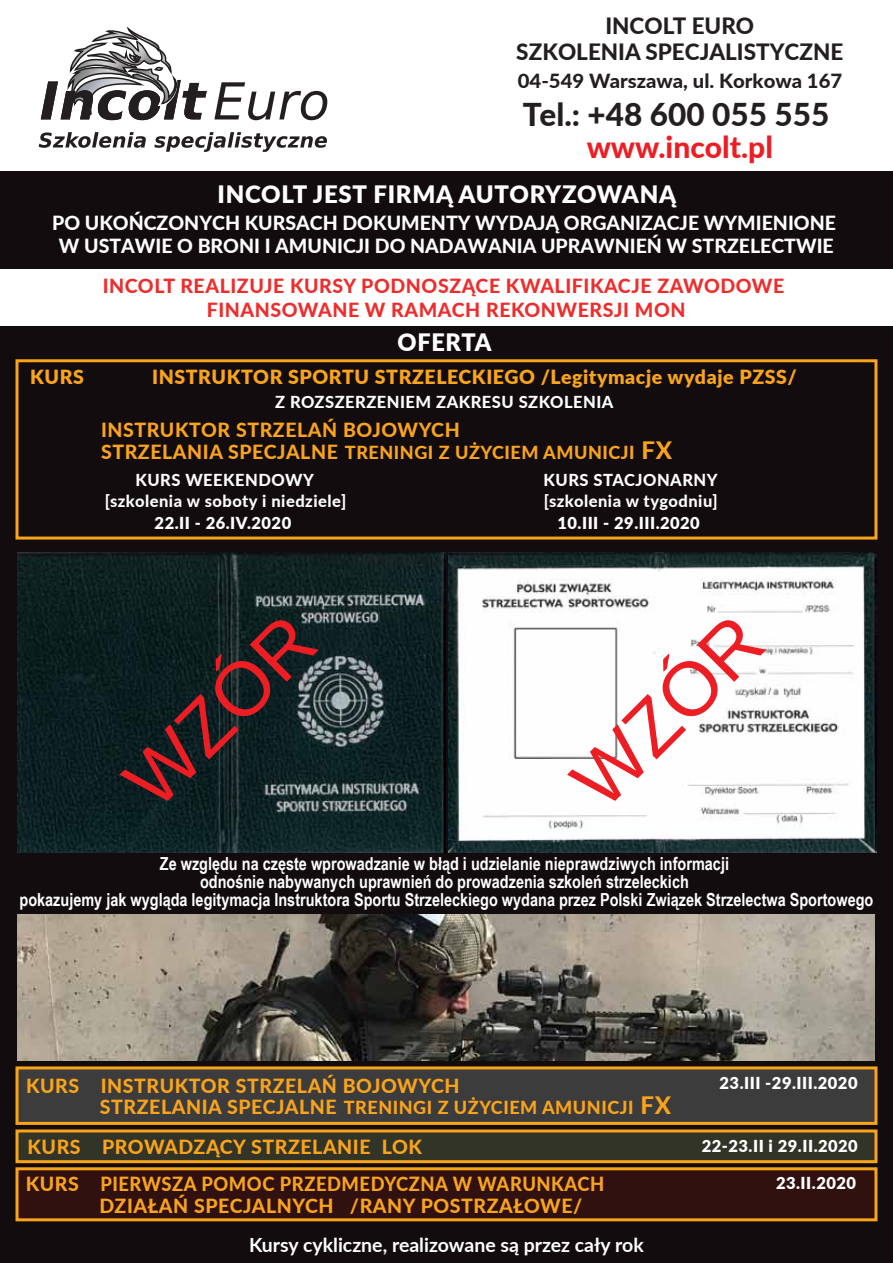
<style>
.page{position:relative;width:893px;height:1263px;background:#fff}
.page>*{position:absolute;margin:0;border:0;box-sizing:border-box;transform-origin:0 0}
.t1{font:76.2px "Arimo";color:#ed1d24}
.t2{font:800 31.5px "Lato";color:#231f20}
.t3{font:800 30px "Lato";color:#ed1d24}
.t4{font:900 24px "Lato";letter-spacing:.03em;color:#fff}
.t5{font:800 22.5px "Lato";color:#231f20}
.t6{font:800 19.5px/23.4px "Lato";color:#fff;text-align:center}
.t7{font:800 19.5px/22.2px "Lato";letter-spacing:.03em;color:#faa41a}
.t8{font:800 19.5px/23.7px "Lato";letter-spacing:.03em;color:#ee2c2c;text-align:center}
.t9{font:800 19.5px "Lato";letter-spacing:.03em;color:#faa41c}
.t10{font:900 19.5px "Lato";letter-spacing:.03em;color:#faa41c}
.t11{font:700 19.5px "Lato";color:#fff}
.t12{font:800 19.5px "Lato";color:#231f20;scale:1.04 1}
.t13{font:700 18px/18px "Arial Narrow";color:#fff;text-align:center}
.t14{font:800 18px "Lato";letter-spacing:.03em;color:#faa41c}
.t15{font:800 16.5px/20.2px "Lato";letter-spacing:.03em;color:#fff;text-align:center}
.t16{font:900 16.5px "Lato";letter-spacing:.03em;color:#fff}
.s1{font-size:19.5px}
.s2{font-size:24px}
</style>
<div class="page">
<div style="left:0;top:171px;width:893px;height:1092px;background:#130c0e"></div>
<div style="left:0;top:269px;width:893px;height:56px;background:#fff"></div>
<svg style="left:39px;top:26px;width:289px;height:126px"></svg>
<div style="left:16px;top:1167px;width:861px;height:54px;background:#311110;border:3px solid #faa41a"></div>
<div style="left:16px;top:1066px;width:861px;height:59px;background:#3c3c3c;border:3px solid #faa41a"></div>
<div style="left:16px;top:1129px;width:861px;height:34px;background:#323428;border:3px solid #faa41a"></div>
<div style="left:16px;top:359px;width:861px;height:181px;border:3px solid #faa41a"></div>
<img style="left:18px;top:915px;width:857px;height:145px">
<img style="left:18px;top:553px;width:428px;height:299px">
<img style="left:449px;top:553px;width:427px;height:299px">
<p class="t5" style="left:605px;top:9px;width:150px">INCOLT EURO</p>
<p class="t12" style="left:518px;top:66px;width:313px">04-549 Warszawa, ul. Korkowa 167</p>
<p class="t5" style="left:516px;top:36px;width:329px">SZKOLENIA SPECJALISTYCZNE</p>
<h2 class="t2" style="left:523px;top:91px;width:308px">Tel.: +48 600 055 555</h2>
<h3 class="t3" style="left:587px;top:125px;width:188px">www.incolt.pl</h3>
<h3 class="t4" style="left:218px;top:176px;width:460px">INCOLT JEST FIRMĄ AUTORYZOWANĄ</h3>
<p class="t6" style="left:52px;top:210px;width:785px">PO UKOŃCZONYCH KURSACH DOKUMENTY WYDAJĄ ORGANIZACJE WYMIENIONE<br>W USTAWIE O BRONI I AMUNICJI DO NADAWANIA UPRAWNIEŃ W STRZELECTWIE</p>
<p class="t8" style="left:103px;top:273px;width:683px">INCOLT REALIZUJE KURSY PODNOSZĄCE KWALIFIKACJE ZAWODOWE<br>FINANSOWANE W RAMACH REKONWERSJI MON</p>
<h3 class="t4" style="left:397px;top:324px;width:95px">OFERTA</h3>
<p class="t10" style="left:30px;top:362px;width:55px">KURS</p>
<p class="t10" style="left:152px;top:362px;width:646px">INSTRUKTOR SPORTU STRZELECKIEGO /Legitymacje wydaje PZSS/</p>
<p class="t15" style="left:275px;top:391px;width:340px">Z ROZSZERZENIEM ZAKRESU SZKOLENIA</p>
<p class="t9" style="left:101px;top:415px;width:360px">INSTRUKTOR STRZELAŃ BOJOWYCH</p>
<p class="t14" style="left:101px;top:439px;width:573px"><span class="s1">STRZELANIA SPECJALNE</span> TRENINGI Z UŻYCIEM AMUNICJI <span class="s2">FX</span></p>
<p class="t15" style="left:105px;top:470px;width:243px">KURS WEEKENDOWY [szkolenia w soboty i niedziele]</p>
<p class="t16" style="left:155px;top:511px;width:138px">22.II - 26.IV.2020</p>
<p class="t15" style="left:544px;top:470px;width:176px">KURS STACJONARNY</p>
<p class="t16" style="left:557px;top:511px;width:144px">10.III - 29.III.2020</p>
<p class="t15" style="left:544px;top:490px;width:175px">[szkolenia w tygodniu]</p>
<h1 class="t1" style="left:104px;top:759px;width:234px;rotate:-45deg">WZÓR</h1>
<h1 class="t1" style="left:551px;top:759px;width:234px;rotate:-45deg">WZÓR</h1>
<p class="t13" style="left:20px;top:854px;width:855px">Ze względu na częste wprowadzanie w błąd i udzielanie nieprawdziwych informacji<br>odnośnie nabywanych uprawnień do prowadzenia szkoleń strzeleckich<br>pokazujemy jak wygląda legitymacja Instruktora Sportu Strzeleckiego wydana przez Polski Związek Strzelectwa Sportowego</p>
<p class="t9" style="left:26px;top:1071px;width:435px">KURS INSTRUKTOR STRZELAŃ BOJOWYCH</p>
<p class="t14" style="left:100px;top:1094px;width:573px"><span class="s1">STRZELANIA SPECJALNE</span> TRENINGI Z UŻYCIEM AMUNICJI <span class="s2">FX</span></p>
<p class="t16" style="left:719px;top:1070px;width:140px">23.III -29.III.2020</p>
<p class="t7" style="left:27px;top:1134px;width:396px">KURS PROWADZĄCY STRZELANIE LOK</p>
<p class="t16" style="left:702px;top:1134px;width:158px">22-23.II i 29.II.2020</p>
<p class="t7" style="left:100px;top:1171px;width:506px;text-indent:-74px">KURS PIERWSZA POMOC PRZEDMEDYCZNA W WARUNKACH<br>DZIAŁAŃ SPECJALNYCH /RANY POSTRZAŁOWE/</p>
<p class="t16" style="left:776px;top:1171px;width:82px">23.II.2020</p>
<p class="t11" style="left:249px;top:1230px;width:396px">Kursy cykliczne, realizowane są przez cały rok</p>
</div>
